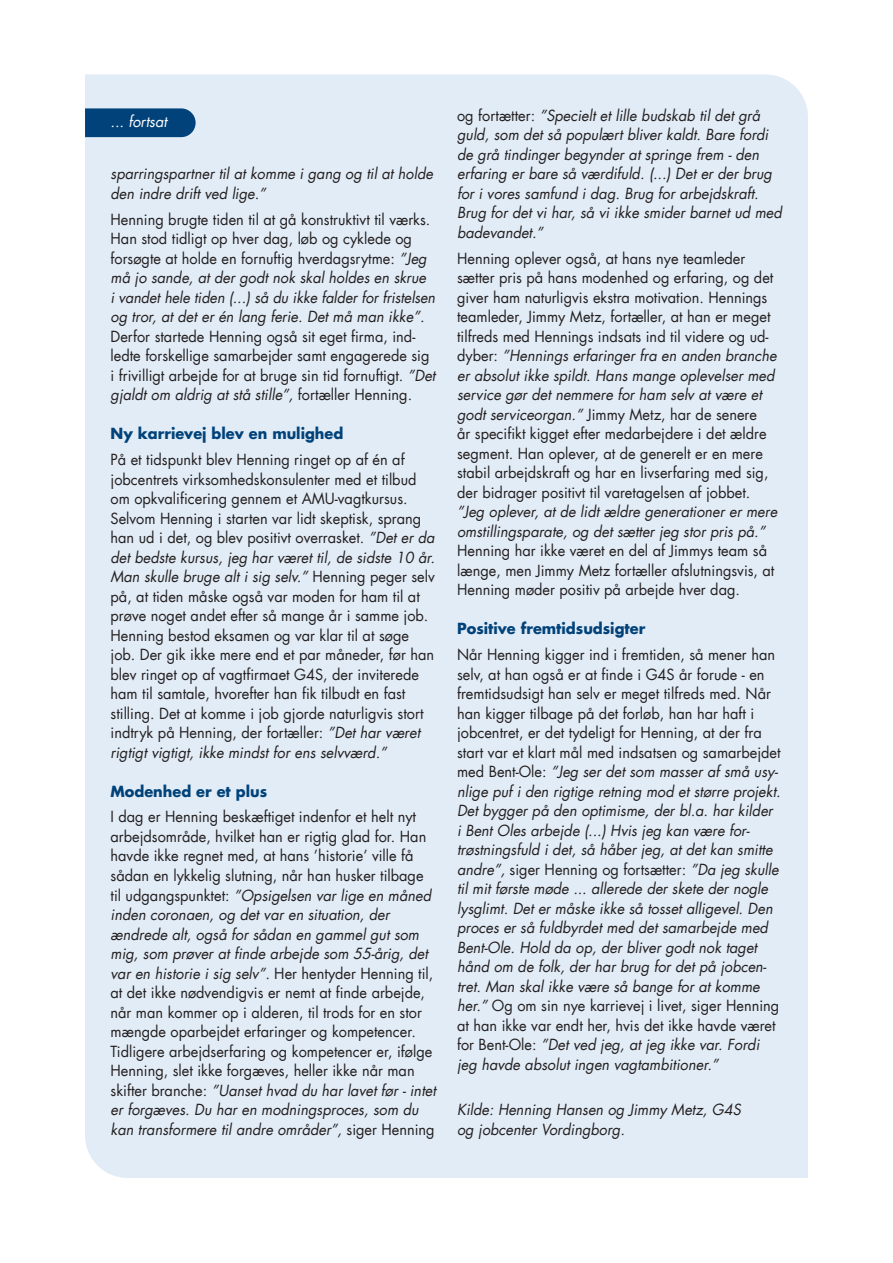
<style>
.page{position:relative;width:893px;height:1263px;background:#fff}
.page>*{position:absolute;margin:0;border:0;box-sizing:border-box;transform-origin:0 0}
.Brødtekst_-_Nyt_desi{font:15px/19.5px "Futura LT";color:#231f20}
.Brødtekst_-_Nyt_desi-2{font:italic 15px/19.5px "Futura LT";color:#231f20}
.Mellemrubrik_-_Nyt_d{font:700 15px "Futura LT";color:#004279}
.Kildeangivelse_-_Nyt{font:italic 15px/19.5px "Futura LT";color:#231f20}
.Kildeangivelse_-_Nyt-2{font:italic 15px "Futura LT";color:#fff}
.s1{font-style:italic}
.s2{font-style:normal}
</style>
<div class="page">
<div style="left:85px;top:74px;width:723px;height:1104px;background:#e2ecf6"></div>
<svg style="left:85px;top:108px;width:111px;height:29px;background:#0a497e"></svg>
<p class="Kildeangivelse_-_Nyt-2" style="left:111px;top:112px;width:58px">... fortsat</p>
<p class="Brødtekst_-_Nyt_desi-2" style="left:111px;top:164px;width:324px">sparringspartner til at komme i gang og til at holde den indre drift ved lige.”</p>
<p class="Brødtekst_-_Nyt_desi" style="left:111px;top:210px;width:326px">Henning brugte tiden til at gå konstruktivt til værks.<br>Han stod tidligt op hver dag, løb og cyklede og forsøgte at holde en fornuftig hverdagsrytme: <span class="s1">”Jeg må jo sande, at der godt nok skal holdes en skrue<br>i vandet hele tiden (...) så du ikke falder for fristelsen og tror, at det er én lang ferie. Det må man ikke”.<br></span>Derfor startede Henning også sit eget firma, ind&shy;ledte forskellige samarbejder samt engagerede sig i frivilligt arbejde for at bruge sin tid fornuftigt. <span class="s1">”Det gjaldt om aldrig at stå stille”,</span> fortæller Henning.</p>
<h3 class="Mellemrubrik_-_Nyt_d" style="left:111px;top:424px;width:234px">Ny karrievej blev en mulighed</h3>
<p class="Brødtekst_-_Nyt_desi" style="left:111px;top:450px;width:326px">På et tidspunkt blev Henning ringet op af én af jobcentrets virksomhedskonsulenter med et tilbud om opkvalificering gennem et AMU-vagtkursus.<br>Selvom Henning i starten var lidt skeptisk, sprang han ud i det, og blev positivt overrasket. <span class="s1">”Det er da det bedste kursus, jeg har været til, de sidste 10 år.<br>Man skulle bruge alt i sig selv.”</span> Henning peger selv på, at tiden måske også var moden for ham til at prøve noget andet efter så mange år i samme job.<br>Henning bestod eksamen og var klar til at søge job. Der gik ikke mere end et par måneder, før han blev ringet op af vagtfirmaet G4S, der inviterede ham til samtale, hvorefter han fik tilbudt en fast stilling. Det at komme i job gjorde naturligvis stort indtryk på Henning, der fortæller: <span class="s1">”Det har været rigtigt vigtigt, ikke mindst for ens selvværd.”</span></p>
<h3 class="Mellemrubrik_-_Nyt_d" style="left:111px;top:781px;width:158px">Modenhed er et plus</h3>
<p class="Brødtekst_-_Nyt_desi" style="left:111px;top:807px;width:327px">I dag er Henning beskæftiget indenfor et helt nyt arbejdsområde, hvilket han er rigtig glad for. Han havde ikke regnet med, at hans ’historie’ ville få sådan en lykkelig slutning, når han husker tilbage til udgangspunktet: <span class="s1">”Opsigelsen var lige en måned inden coronaen, og det var en situation, der ændrede alt, også for sådan en gammel gut som mig, som prøver at finde arbejde som 55-årig, det var en historie i sig selv”.</span> Her hentyder Henning til, at det ikke nødvendigvis er nemt at finde arbejde, når man kommer op i alderen, til trods for en stor mængde oparbejdet erfaringer og kompetencer.<br>Tidligere arbejdserfaring og kompetencer er, ifølge Henning, slet ikke forgæves, heller ikke når man skifter branche: <span class="s1">”Uanset hvad du har lavet før - intet er forgæves. Du har en modningsproces, som du kan transformere til andre områder”,</span> siger Henning</p>
<p class="Brødtekst_-_Nyt_desi-2" style="left:457px;top:106px;width:326px"><span class="s2">og fortætter:</span> ”Specielt et lille budskab til det grå guld, som det så populært bliver kaldt. Bare fordi de grå tindinger begynder at springe frem - den erfaring er bare så værdifuld. (...) Det er der brug for i vores samfund i dag. Brug for arbejdskraft.<br>Brug for det vi har, så vi ikke smider barnet ud med badevandet.”</p>
<p class="Brødtekst_-_Nyt_desi" style="left:457px;top:249px;width:322px">Henning oplever også, at hans nye teamleder sætter pris på hans modenhed og erfaring, og det giver ham naturligvis ekstra motivation. Hennings teamleder, Jimmy Metz, fortæller, at han er meget tilfreds med Hennings indsats ind til videre og ud&shy;dyber: <span class="s1">”Hennings erfaringer fra en anden branche er absolut ikke spildt. Hans mange oplevelser med service gør det nemmere for ham selv at være et godt serviceorgan.”</span> Jimmy Metz, har de senere<br>år specifikt kigget efter medarbejdere i det ældre segment. Han oplever, at de generelt er en mere stabil arbejdskraft og har en livserfaring med sig, der bidrager positivt til varetagelsen af jobbet. <span class="s1">”Jeg oplever, at de lidt ældre generationer er mere omstillingsparate, og det sætter jeg stor pris på.” </span>Henning har ikke været en del af Jimmys team så længe, men Jimmy Metz fortæller afslutningsvis, at Henning møder positiv på arbejde hver dag.</p>
<h3 class="Mellemrubrik_-_Nyt_d" style="left:457px;top:619px;width:190px">Positive fremtidsudsigter</h3>
<p class="Brødtekst_-_Nyt_desi-2" style="left:457px;top:645px;width:325px"><span class="s2">Når Henning kigger ind i fremtiden, så mener han selv, at han også er at finde i G4S år forude - en fremtidsudsigt han selv er meget tilfreds med. Når han kigger tilbage på det forløb, han har haft i jobcentret, er det tydeligt for Henning, at der fra start var et klart mål med indsatsen og samarbejdet med Bent-Ole:</span> ”Jeg ser det som masser af små usy&shy;nlige puf i den rigtige retning mod et større projekt.<br>Det bygger på den optimisme, der bl.a. har kilder<br>i Bent Oles arbejde (...) Hvis jeg kan være for&shy;trøstningsfuld i det, så håber jeg, at det kan smitte andre”, <span class="s2">siger Henning og fortsætter:</span> ”Da jeg skulle til mit første møde ... allerede der skete der nogle lysglimt. Det er måske ikke så tosset alligevel. Den proces er så fuldbyrdet med det samarbejde med Bent-Ole. Hold da op, der bliver godt nok taget hånd om de folk, der har brug for det på jobcen&shy;tret. Man skal ikke være så bange for at komme her.” <span class="s2">Og om sin nye karrievej i livet, siger Henning at han ikke var endt her, hvis det ikke havde været for Bent-Ole:</span> ”Det ved jeg, at jeg ikke var. Fordi jeg havde absolut ingen vagtambitioner.”</p>
<p class="Kildeangivelse_-_Nyt" style="left:457px;top:1100px;width:285px">Kilde: Henning Hansen og Jimmy Metz, G4S og jobcenter Vordingborg.</p>
</div>
